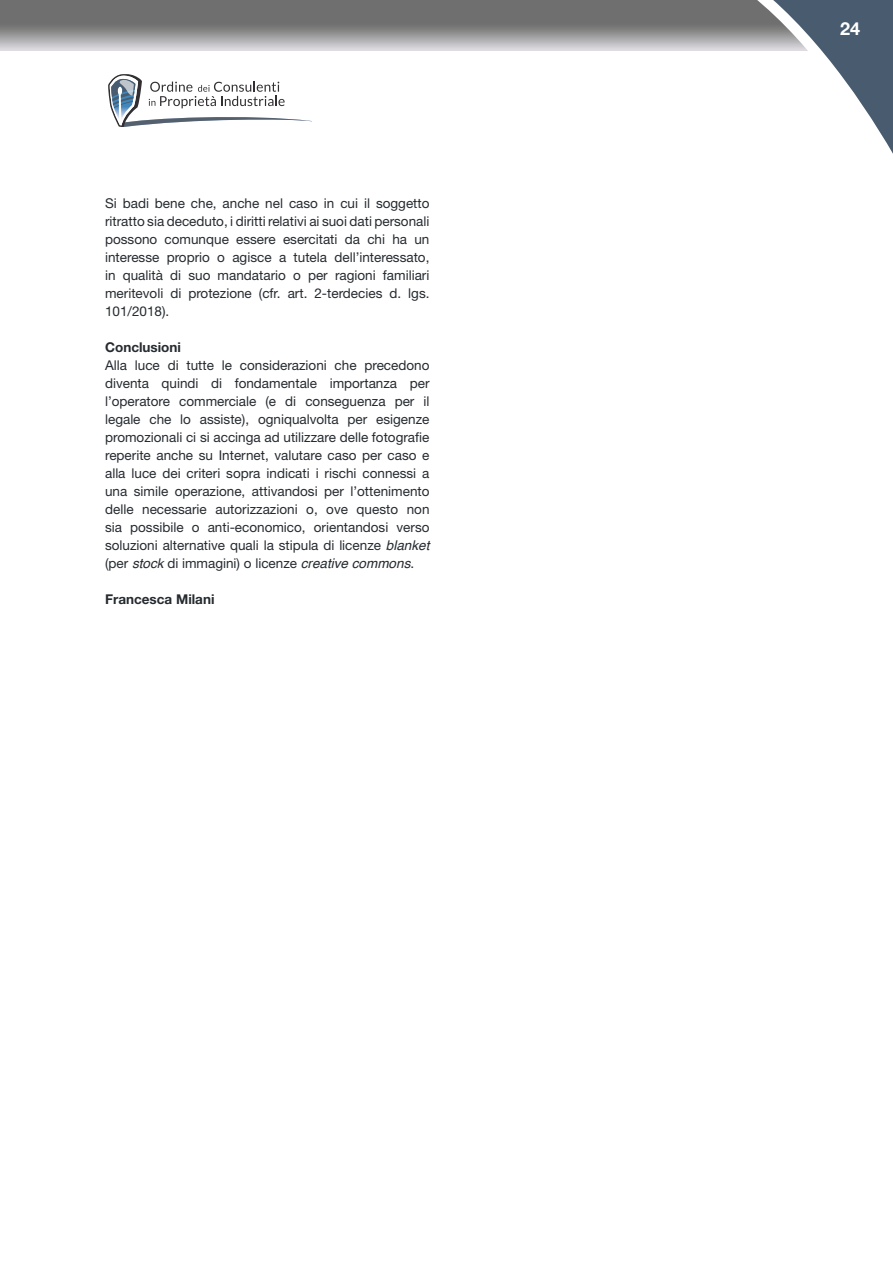
<style>
.page{position:relative;width:893px;height:1263px;background:#fff}
.page>*{position:absolute;margin:0;border:0;box-sizing:border-box;transform-origin:0 0}
.t1{font:700 18px "Helvetica Neue";color:#fff}
.t2{font:13.5px/18px "Helvetica Neue";color:#262b30;text-align:justify}
.t3{font:700 13.5px "Helvetica Neue";color:#262b30}
.s1{font-family:"Helvetica";font-style:italic}
</style>
<div class="page">
<svg style="left:0;top:0;width:712px;height:51px;background:#8c8b8c"></svg>
<svg style="left:712px;top:0;width:181px;height:154px"></svg>
<svg style="left:108px;top:74px;width:204px;height:53px"></svg>
<p class="t2" style="left:105px;top:194px;width:326px">Si badi bene che, anche nel caso in cui il soggetto ritratto sia deceduto, i diritti relativi ai suoi dati personali possono comunque essere esercitati da chi ha un interesse proprio o agisce a tutela dell’interessato, in qualità di suo mandatario o per ragioni familiari meritevoli di protezione (cfr. art. 2-terdecies d. lgs.<br>101/2018).</p>
<p class="t3" style="left:105px;top:338px;width:77px">Conclusioni</p>
<p class="t2" style="left:105px;top:356px;width:326px">Alla luce di tutte le considerazioni che precedono diventa quindi di fondamentale importanza per l’operatore commerciale (e di conseguenza per il legale che lo assiste), ogniqualvolta per esigenze promozionali ci si accinga ad utilizzare delle fotografie reperite anche su Internet, valutare caso per caso e alla luce dei criteri sopra indicati i rischi connessi a una simile operazione, attivandosi per l’ottenimento delle necessarie autorizzazioni o, ove questo non sia possibile o anti-economico, orientandosi verso soluzioni alternative quali la stipula di licenze <span class="s1">blanket </span>(per <span class="s1">stock</span> di immagini) o licenze <span class="s1">creative commons</span>.</p>
<p class="t3" style="left:105px;top:590px;width:111px">Francesca Milani</p>
<h1 class="t1" style="left:840px;top:18px;width:22px">24</h1>
</div>
